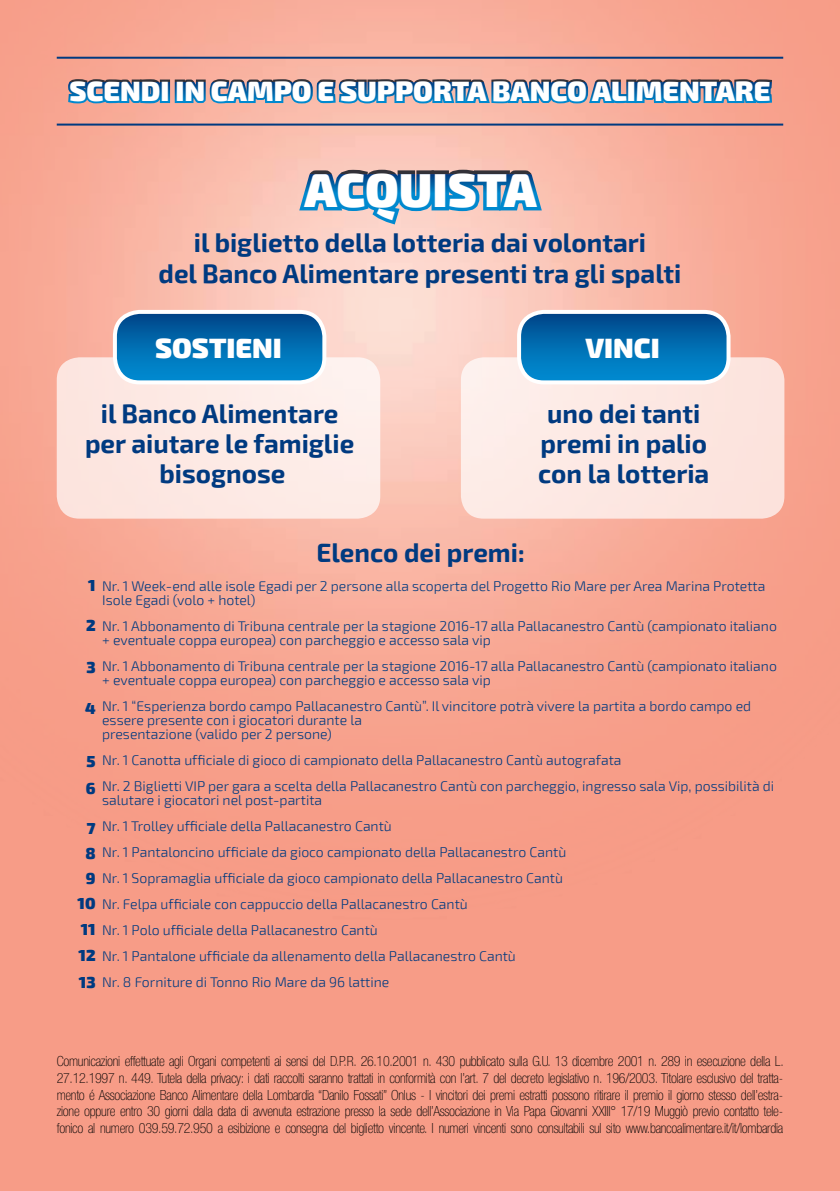
<style>
.page{position:relative;width:840px;height:1191px;background:#fff}
.page>*{position:absolute;margin:0;border:0;box-sizing:border-box;transform-origin:0 0}
.t1{font:900 47.8px "Exo 2";letter-spacing:-.005em;color:#fff}
.t2{font:900 28px "Exo 2";color:#fff}
.t3{font:700 26px/30px "Exo 2";color:#003a80;text-align:center}
.t4{font:900 16px/25.6px "Exo 2";color:#003a80}
.t5{font:300 14px/26px "Exo 2";color:#003a80}
.t6{font:100 condensed 14px/16.8px "Helvetica Neue LT Std";letter-spacing:-.02em;color:#000;text-align:justify}
</style>
<div class="page">
<div style="left:0;top:0;width:839px;height:1191px;background:#f79c87"></div>
<img style="left:11px;top:0;width:774px;height:690px">
<div style="left:57px;top:357px;width:323px;height:161px;background:#fdeae5;border-radius:23px"></div>
<div style="left:460px;top:357px;width:324px;height:161px;background:#fde8e2;border-radius:23px"></div>
<svg style="left:115px;top:312px;width:209px;height:70px;background:#0870b2"></svg>
<div style="left:113px;top:310px;width:213px;height:74px;border:4px solid #fff;border-radius:25px"></div>
<svg style="left:518px;top:312px;width:210px;height:67px;background:#0870b2"></svg>
<div style="left:516px;top:310px;width:214px;height:74px;border:4px solid #fff;border-radius:25px"></div>
<svg style="left:65px;top:76px;width:100px;height:31px"></svg>
<svg style="left:181px;top:0;width:592px;height:107px"></svg>
<svg style="left:294px;top:164px;width:252px;height:65px;background:#859eb6"></svg>
<hr style="left:57px;top:57px;width:725px;height:2px;background:#003a80">
<hr style="left:57px;top:124px;width:725px;height:2px;background:#003a80">
<h2 class="t2" style="left:69px;top:74px;width:702px">SCENDI IN CAMPO E SUPPORTA BANCO ALIMENTARE</h2>
<h1 class="t1" style="left:304px;top:161px;width:234px">ACQUISTA</h1>
<h3 class="t3" style="left:158px;top:229px;width:524px">il biglietto della lotteria dai volontari<br>del Banco Alimentare presenti tra gli spalti</h3>
<h2 class="t2" style="left:155px;top:331px;width:128px">SOSTIENI</h2>
<h2 class="t2" style="left:585px;top:331px;width:76px">VINCI</h2>
<h3 class="t3" style="left:85px;top:399px;width:270px">il Banco Alimentare per aiutare le famiglie bisognose</h3>
<h3 class="t3" style="left:538px;top:399px;width:172px">uno dei tanti premi in palio con la lotteria</h3>
<h3 class="t3" style="left:316px;top:539px;width:210px">Elenco dei premi:</h3>
<p class="t5" style="left:102px;top:579px;width:664px;line-height:14px">Nr. 1 Week-end alle isole Egadi per 2 persone alla scoperta del Progetto Rio Mare per Area Marina Protetta<br>Isole Egadi (volo + hotel)</p>
<p class="t5" style="left:102px;top:619px;width:676px;line-height:14px">Nr. 1 Abbonamento di Tribuna centrale per la stagione 2016-17 alla Pallacanestro Cantù (campionato italiano + eventuale coppa europea) con parcheggio e accesso sala vip</p>
<p class="t5" style="left:102px;top:659px;width:676px;line-height:14px">Nr. 1 Abbonamento di Tribuna centrale per la stagione 2016-17 alla Pallacanestro Cantù (campionato italiano + eventuale coppa europea) con parcheggio e accesso sala vip</p>
<p class="t5" style="left:102px;top:699px;width:650px;line-height:14px">Nr. 1 “Esperienza bordo campo Pallacanestro Cantù”. Il vincitore potrà vivere la partita a bordo campo ed essere presente con i giocatori durante la<br>presentazione (valido per 2 persone)</p>
<p class="t5" style="left:102px;top:747px;width:673px">Nr. 1 Canotta ufficiale di gioco di campionato della Pallacanestro Cantù autografata<br>Nr. 2 Biglietti VIP per gara a scelta della Pallacanestro Cantù con parcheggio, ingresso sala Vip, possibilità di</p>
<p class="t5" style="left:102px;top:787px;width:465px">salutare i giocatori nel post-partita<br>Nr. 1 Trolley ufficiale della Pallacanestro Cantù<br>Nr. 1 Pantaloncino ufficiale da gioco campionato della Pallacanestro Cantù Nr. 1 Sopramaglia ufficiale da gioco campionato della Pallacanestro Cantù Nr. Felpa ufficiale con cappuccio della Pallacanestro Cantù<br>Nr. 1 Polo ufficiale della Pallacanestro Cantù<br>Nr. 1 Pantalone ufficiale da allenamento della Pallacanestro Cantù<br>Nr. 8 Forniture di Tonno Rio Mare da 96 lattine</p>
<p class="t4" style="left:88px;top:573px;width:9px">1</p>
<p class="t4" style="left:86px;top:613px;width:11px">2</p>
<p class="t4" style="left:86px;top:655px;width:11px">3</p>
<p class="t4" style="left:85px;top:696px;width:12px">4</p>
<p class="t4" style="left:86px;top:748px;width:11px;line-height:27px">5<br>6</p>
<p class="t4" style="left:78px;top:815px;width:19px;text-align:center">7<br>8<br>9<br>10<br>11<br>12<br>13</p>
<p class="t6" style="left:57px;top:1052px;width:728px">Comunicazioni effettuate agli Organi competenti ai sensi del D.P.R. 26.10.2001 n. 430 pubblicato sulla G.U. 13 dicembre 2001 n. 289 in esecuzione della L.<br>27.12.1997 n. 449. Tutela della privacy: i dati raccolti saranno trattati in conformità con l’art. 7 del decreto legislativo n. 196/2003. Titolare esclusivo del tratta&shy;mento é Associazione Banco Alimentare della Lombardia “Danilo Fossati” Onlus - I vincitori dei premi estratti possono ritirare il premio il giorno stesso dell’estra&shy;zione oppure entro 30 giorni dalla data di avvenuta estrazione presso la sede dell’Associazione in Via Papa Giovanni XXIII° 17/19 Muggiò previo contatto tele&shy;fonico al numero 039.59.72.950 a esibizione e consegna del biglietto vincente. I numeri vincenti sono consultabili sul sito www.bancoalimentare.it/it/lombardia</p>
</div>
